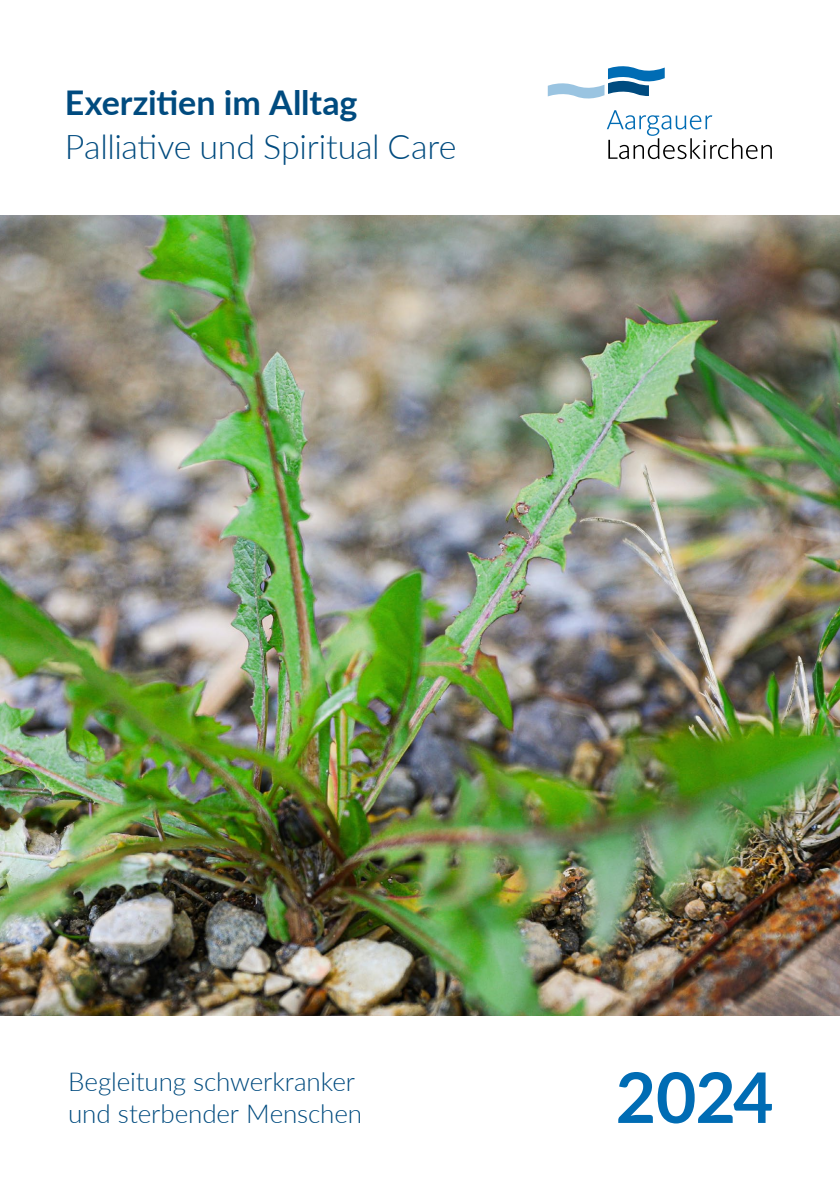
<style>
.page{position:relative;width:840px;height:1191px;background:#fff}
.page>*{position:absolute;margin:0;border:0;box-sizing:border-box;transform-origin:0 0}
.t1{font:700 69.6px "Lato";color:#006cb4}
.t2{font:300 34px "Lato";letter-spacing:-.01em;color:#004b7f}
.t3{font:700 34px "Lato";letter-spacing:-.005em;color:#004b7f}
.t4{font:300 26px/32px "Lato";letter-spacing:-.005em;color:#004b7f}
</style>
<div class="page">
<img style="left:0;top:215px;width:839px;height:800px">
<svg style="left:547px;top:66px;width:117px;height:32px"></svg>
<svg style="left:607px;top:110px;width:164px;height:49px"></svg>
<p class="t3" style="left:65px;top:77px;width:294px">Exerzitien im Alltag</p>
<p class="t2" style="left:65px;top:123px;width:393px">Palliative und Spiritual Care</p>
<p class="t4" style="left:68px;top:1064px;width:295px">Begleitung schwerkranker und sterbender Menschen</p>
<p class="t1" style="left:615px;top:1046px;width:159px">2024</p>
</div>
